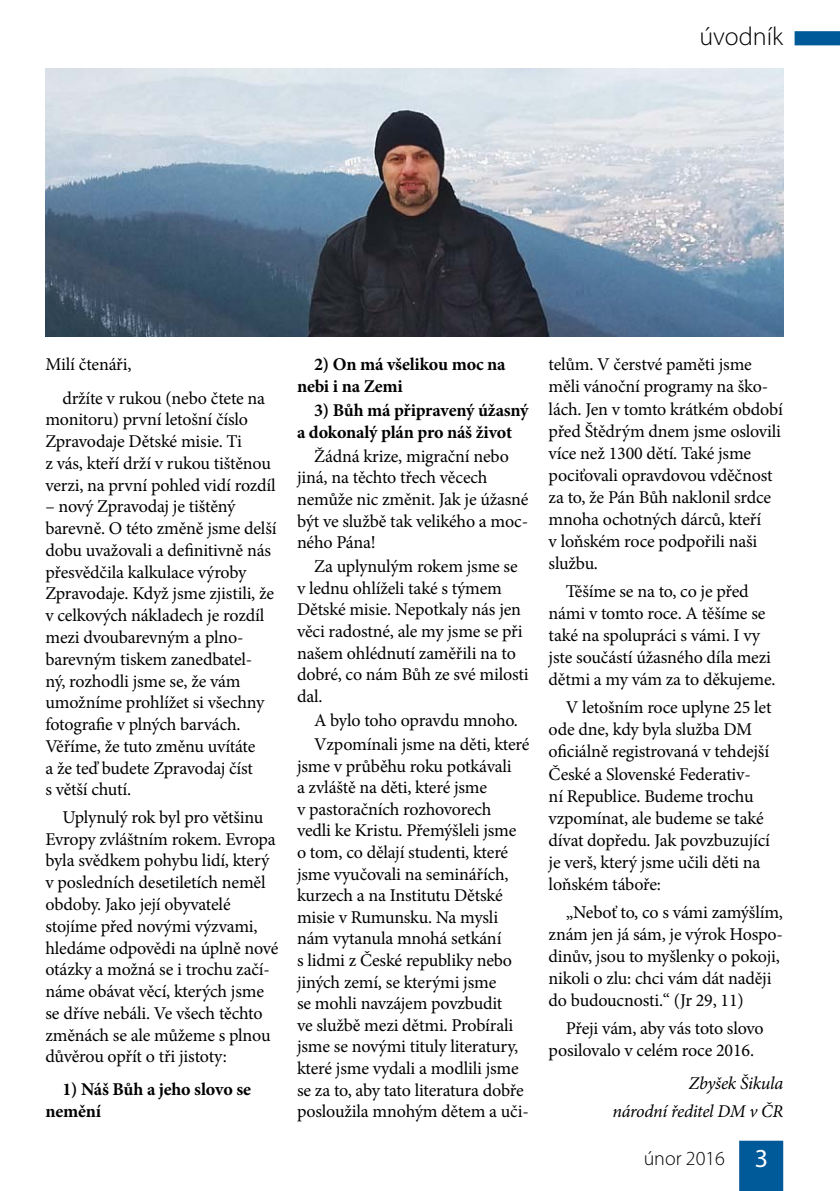
<style>
.page{position:relative;width:840px;height:1191px;background:#fff}
.page>*{position:absolute;margin:0;border:0;box-sizing:border-box;transform-origin:0 0}
.t1{font:300 26px "Myriad Pro";color:#000}
.t2{font:300 20px "Myriad Pro";color:#000}
.t3{font:18px/21.8px "Minion Pro";letter-spacing:-.01em;color:#000}
.t4{font:700 18px/21.6px "Minion Pro";letter-spacing:-.01em;color:#000}
.t5{font:italic 18px/27.8px "Minion Pro";letter-spacing:-.025em;color:#000;text-align:right}
.s1{font-weight:400;font-size:26px;color:#fff}
</style>
<div class="page">
<div style="left:739px;top:1140px;width:43px;height:51px;background:#005a99"></div>
<svg style="left:794px;top:31px;width:45px;height:14px"></svg>
<img style="left:45px;top:68px;width:737px;height:268px">
<h1 class="t1" style="left:699px;top:26px;width:85px">úvodník</h1>
<p class="t3" style="left:62px;top:349px;width:204px;line-height:33.2px;text-indent:-17px">Milí čtenáři,<br>držíte v rukou (nebo čtete na</p>
<p class="t3" style="left:45px;top:410px;width:232px">monitoru) první letošní číslo<br>Zpravodaje Dětské misie. Ti<br>z vás, kteří drží v rukou tištěnou verzi, na první pohled vidí rozdíl</p>
<p class="t3" style="left:45px;top:497px;width:232px">– nový Zpravodaj je tištěný barevně. O této změně jsme delší dobu uvažovali a definitivně nás přesvědčila kalkulace výroby<br>Zpravodaje. Když jsme zjistili, že v celkových nákladech je rozdíl mezi dvoubarevným a plno&shy;barevným tiskem zanedbatel&shy;ný, rozhodli jsme se, že vám umožníme prohlížet si všechny fotografie v plných barvách.<br>Věříme, že tuto změnu uvítáte<br>a že teď budete Zpravodaj číst<br>s větší chutí.</p>
<p class="t3" style="left:45px;top:807px;width:234px;text-indent:17px">Uplynulý rok byl pro většinu<br>Evropy zvláštním rokem. Evropa byla svědkem pohybu lidí, který v posledních desetiletích neměl obdoby. Jako její obyvatelé stojíme před novými výzvami, hledáme odpovědi na úplně nové otázky a možná se i trochu začí&shy;náme obávat věcí, kterých jsme se dříve nebáli. Ve všech těchto změnách se ale můžeme s plnou důvěrou opřít o tři jistoty:</p>
<p class="t4" style="left:45px;top:1080px;width:207px;text-indent:17px">1) Náš Bůh a jeho slovo se nemění</p>
<p class="t4" style="left:297px;top:355px;width:210px;text-indent:17px">2) On má všelikou moc na nebi i na Zemi</p>
<p class="t4" style="left:297px;top:401px;width:233px;text-indent:17px">3) Bůh má připravený úžasný a dokonalý plán pro náš život</p>
<p class="t3" style="left:297px;top:447px;width:233px;text-indent:17px">Žádná krize, migrační nebo jiná, na těchto třech věcech nemůže nic změnit. Jak je úžasné být ve službě tak velikého a moc&shy;ného Pána!</p>
<p class="t3" style="left:297px;top:557px;width:233px;text-indent:17px">Za uplynulým rokem jsme se v lednu ohlíželi také s týmem<br>Dětské misie. Nepotkaly nás jen věci radostné, ale my jsme se při našem ohlédnutí zaměřili na to dobré, co nám Bůh ze své milosti dal.</p>
<p class="t3" style="left:314px;top:709px;width:217px;line-height:24px">A bylo toho opravdu mnoho.<br>Vzpomínali jsme na děti, které</p>
<p class="t3" style="left:297px;top:756px;width:233px">jsme v průběhu roku potkávali<br>a zvláště na děti, které jsme<br>v pastoračních rozhovorech vedli ke Kristu. Přemýšleli jsme o tom, co dělají studenti, které jsme vyučovali na seminářích, kurzech a na Institutu Dětské misie v Rumunsku. Na mysli nám vytanula mnohá setkání<br>s lidmi z České republiky nebo jiných zemí, se kterými jsme<br>se mohli navzájem povzbudit<br>ve službě mezi dětmi. Probírali jsme se novými tituly literatury, které jsme vydali a modlili jsme se za to, aby tato literatura dobře posloužila mnohým dětem a uči-</p>
<p class="t3" style="left:548px;top:355px;width:235px">telům. V čerstvé paměti jsme měli vánoční programy na ško&shy;lách. Jen v tomto krátkém období před Štědrým dnem jsme oslovili více než 1300 dětí. Také jsme pociťovali opravdovou vděčnost za to, že Pán Bůh naklonil srdce mnoha ochotných dárců, kteří<br>v loňském roce podpořili naši službu.</p>
<p class="t3" style="left:548px;top:582px;width:228px;text-indent:17px">Těšíme se na to, co je před námi v tomto roce. A těšíme se také na spolupráci s vámi. I vy jste součástí úžasného díla mezi dětmi a my vám za to děkujeme.</p>
<p class="t3" style="left:548px;top:698px;width:224px;text-indent:17px">V letošním roce uplyne 25 let ode dne, kdy byla služba DM oficiálně registrovaná v tehdejší<br>České a Slovenské Federativ-<br>ní Republice. Budeme trochu vzpomínat, ale budeme se také dívat dopředu. Jak povzbuzující je verš, který jsme učili děti na loňském táboře:</p>
<p class="t3" style="left:548px;top:902px;width:236px;text-indent:17px">„Neboť to, co s vámi zamýšlím, znám jen já sám, je výrok Hospo&shy;dinův, jsou to myšlenky o pokoji, nikoli o zlu: chci vám dát naději do budoucnosti.“ (Jr 29, 11)</p>
<p class="t3" style="left:548px;top:1018px;width:216px;text-indent:17px">Přeji vám, aby vás toto slovo posilovalo v celém roce 2016.</p>
<p class="t5" style="left:612px;top:1071px;width:172px">Zbyšek Šikula<br>národní ředitel DM v ČR</p>
<p class="t2" style="left:643px;top:1150px;width:126px">únor 2016 <span class="s1">3</span></p>
</div>
